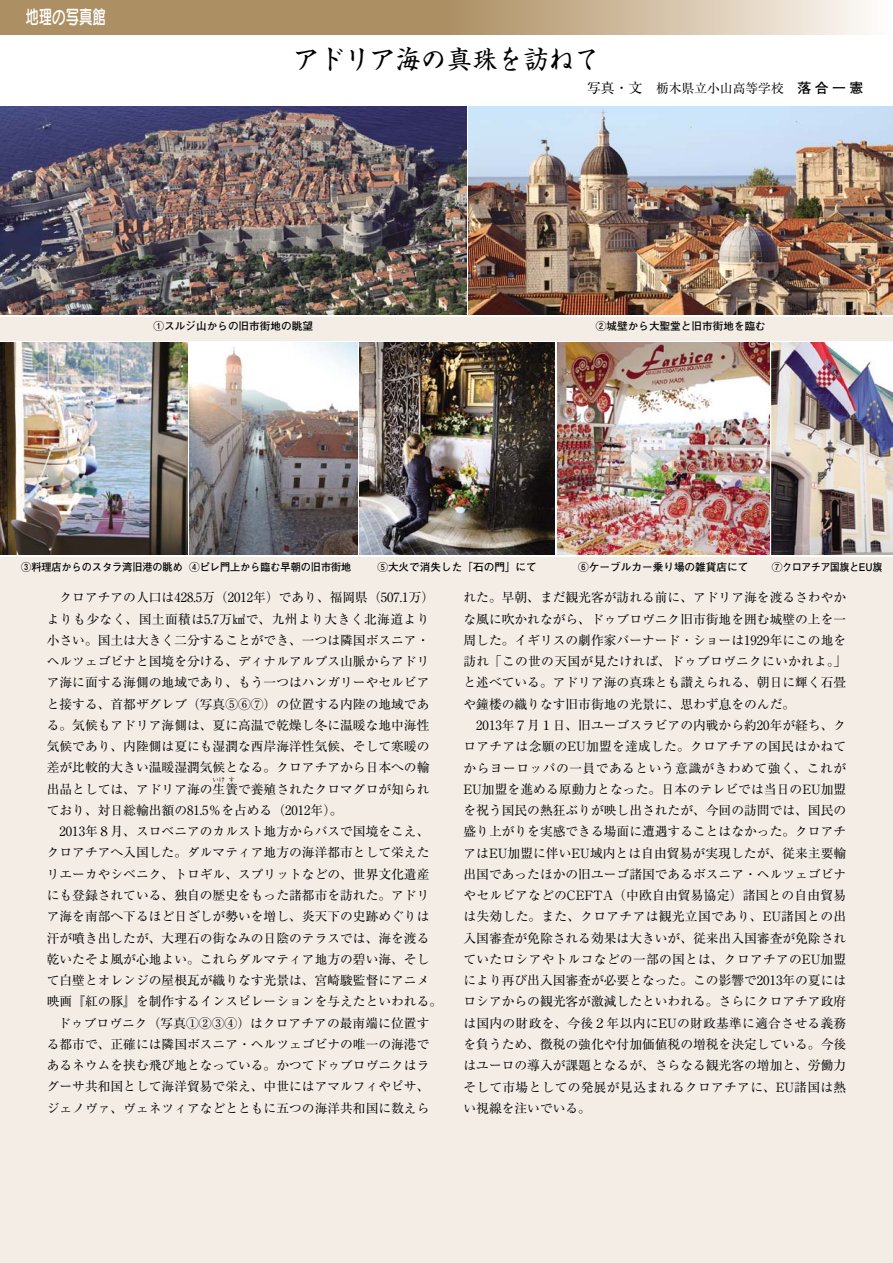
<style>
.page{position:relative;width:893px;height:1263px;background:#fff}
.page>*{position:absolute;margin:0;border:0;box-sizing:border-box;transform-origin:0 0}
.t1{font:25.5px "Shinsei Kai Pro CBSK1";color:#000}
.t2{font:19.2px "Seurat Pro DB";color:#fff;scale:.7 1}
.t3{font:12.75px/21.3px "Ryumin Pr 6";color:#000}
.t4{font:700 10.65px "Futo Go B101 Pr 6";color:#000}
.t5{font:700 10.65px "Futo Go B101 Pr 6";color:#000;scale:.95 1}
.t6{font:6.45px "Ryumin Pr 6";color:#000}
.s1{font-size:13.8px}
.s2{font-family:"Futo Go B101 Pr 6";font-weight:700;font-size:13.8px}
</style>
<div class="page">
<div style="left:0;top:557px;width:893px;height:706px;background:#f4ede6"></div>
<div style="left:0;top:317px;width:893px;height:23px;background:#f4ede6"></div>
<div style="left:0;top:0;width:893px;height:34px;background:#ac9064"></div>
<div style="left:446px;top:0;width:447px;height:34px;background:linear-gradient(to right,#ad8e61,#fffdfa)"></div>
<img style="left:0;top:106px;width:467px;height:209px">
<img style="left:0;top:342px;width:187px;height:213px">
<img style="left:189px;top:342px;width:168px;height:213px">
<img style="left:359px;top:342px;width:196px;height:213px">
<img style="left:557px;top:342px;width:213px;height:213px">
<img style="left:772px;top:342px;width:121px;height:213px">
<img style="left:469px;top:106px;width:424px;height:209px">
<p class="t2" style="left:26px;top:4px;width:116px">地理の写真館</p>
<p class="t1" style="left:293px;top:40px;width:308px">アドリア海の真珠を訪ねて</p>
<p class="t3" style="left:587px;top:77px;width:278px"><span class="s1">写真・文　</span>栃木県立小山高等学校 <span class="s2">落 合 一 憲</span></p>
<p class="t4" style="left:154px;top:318px;width:161px">①スルジ山からの旧市街地の眺望</p>
<p class="t4" style="left:596px;top:318px;width:172px">②城壁から大聖堂と旧市街地を臨む</p>
<p class="t5" style="left:21px;top:558px;width:349px">③料理店からのスタラ湾旧港の眺め ④ピレ門上から臨む早朝の旧市街地</p>
<p class="t4" style="left:377px;top:558px;width:161px">⑤大火で消失した「石の門」にて</p>
<p class="t4" style="left:578px;top:558px;width:172px">⑥ケーブルカー乗り場の雑貨店にて</p>
<p class="t4" style="left:772px;top:558px;width:112px">⑦クロアチア国旗とEU旗</p>
<p class="t3" style="left:47px;top:586px;width:389px">　クロアチアの人口は428.5万（2012年）であり、福岡県（507.1万）よりも少なく、国土面積は5.7万㎢で、九州より大きく北海道より小さい。国土は大きく二分することができ、一つは隣国ボスニア・ヘルツェゴビナと国境を分ける、ディナルアルプス山脈からアドリア海に面する海側の地域であり、もう一つはハンガリーやセルビアと接する、首都ザグレブ（写真⑤⑥⑦）の位置する内陸の地域である。気候もアドリア海側は、夏に高温で乾燥し冬に温暖な地中海性気候であり、内陸側は夏にも湿潤な西岸海洋性気候、そして寒暖の差が比較的大きい温暖湿潤気候となる。クロアチアから日本への輸出品としては、アドリア海の生簀で養殖されたクロマグロが知られ</p>
<p class="t6" style="left:213px;top:774px;width:14px">いけ</p>
<p class="t6" style="left:229px;top:774px;width:8px">す</p>
<p class="t3" style="left:47px;top:799px;width:297px">ており、対日総輸出額の81.5％を占める（2012年）。</p>
<p class="t3" style="left:47px;top:820px;width:384px">　2013年８月、スロベニアのカルスト地方からバスで国境をこえ、</p>
<p class="t3" style="left:47px;top:841px;width:384px">クロアチアへ入国した。ダルマティア地方の海洋都市として栄えた</p>
<p class="t3" style="left:47px;top:863px;width:384px">リエーカやシベニク、トロギル、スプリットなどの、世界文化遺産</p>
<p class="t3" style="left:47px;top:884px;width:384px">にも登録されている、独自の歴史をもった諸都市を訪れた。アドリ</p>
<p class="t3" style="left:47px;top:905px;width:384px">ア海を南部へ下るほど日ざしが勢いを増し、炎天下の史跡めぐりは</p>
<p class="t3" style="left:47px;top:926px;width:384px">汗が噴き出したが、大理石の街なみの日陰のテラスでは、海を渡る</p>
<p class="t3" style="left:47px;top:948px;width:384px">乾いたそよ風が心地よい。これらダルマティア地方の碧い海、そし</p>
<p class="t3" style="left:47px;top:969px;width:384px">て白壁とオレンジの屋根瓦が織りなす光景は、宮崎駿監督にアニメ</p>
<p class="t3" style="left:47px;top:990px;width:397px">映画『紅の豚』を制作するインスピレーションを与えたといわれる。</p>
<p class="t3" style="left:58px;top:1011px;width:373px">ドゥブロヴニク（写真①②③④）はクロアチアの最南端に位置す</p>
<p class="t3" style="left:47px;top:1033px;width:384px">る都市で、正確には隣国ボスニア・ヘルツェゴビナの唯一の海港で</p>
<p class="t3" style="left:47px;top:1054px;width:384px">あるネウムを挟む飛び地となっている。かつてドゥブロヴニクはラ</p>
<p class="t3" style="left:47px;top:1075px;width:384px">グーサ共和国として海洋貿易で栄え、中世にはアマルフィやピサ、</p>
<p class="t3" style="left:47px;top:1096px;width:384px">ジェノヴァ、ヴェネツィアなどとともに五つの海洋共和国に数えら</p>
<p class="t3" style="left:463px;top:586px;width:384px">れた。早朝、まだ観光客が訪れる前に、アドリア海を渡るさわやかな風に吹かれながら、ドゥブロヴニク旧市街地を囲む城壁の上を一周した。イギリスの劇作家バーナード・ショーは1929年にこの地を訪れ「この世の天国が見たければ、ドゥブロヴニクにいかれよ。」と述べている。アドリア海の真珠とも讃えられる、朝日に輝く石畳や鐘楼の織りなす旧市街地の光景に、思わず息をのんだ。<br>　2013年７月１日、旧ユーゴスラビアの内戦から約20年が経ち、クロアチアは念願のEU加盟を達成した。クロアチアの国民はかねてからヨーロッパの一員であるという意識がきわめて強く、これがEU加盟を進める原動力となった。日本のテレビでは当日のEU加盟を祝う国民の熱狂ぶりが映し出されたが、今回の訪問では、国民の盛り上がりを実感できる場面に遭遇することはなかった。クロアチアはEU加盟に伴いEU域内とは自由貿易が実現したが、従来主要輸出国であったほかの旧ユーゴ諸国であるボスニア・ヘルツェゴビナやセルビアなどのCEFTA（中欧自由貿易協定）諸国との自由貿易は失効した。また、クロアチアは観光立国であり、EU諸国との出入国審査が免除される効果は大きいが、従来出入国審査が免除されていたロシアやトルコなどの一部の国とは、クロアチアのEU加盟により再び出入国審査が必要となった。この影響で2013年の夏にはロシアからの観光客が激減したといわれる。さらにクロアチア政府は国内の財政を、今後２年以内にEUの財政基準に適合させる義務を負うため、徴税の強化や付加価値税の増税を決定している。今後はユーロの導入が課題となるが、さらなる観光客の増加と、労働力そして市場としての発展が見込まれるクロアチアに、EU諸国は熱い視線を注いでいる。</p>
</div>
